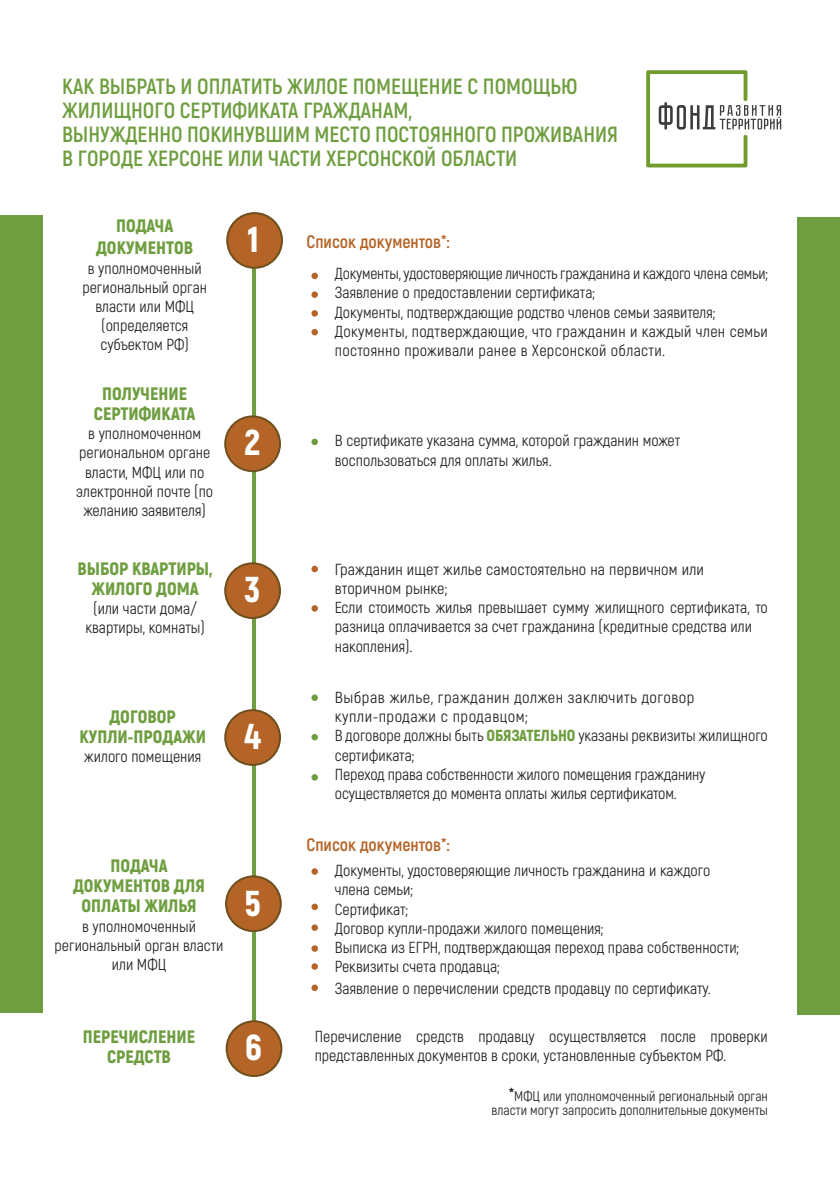
<style>
.page{position:relative;width:840px;height:1191px;background:#fff}
.page>*{position:absolute;margin:0;border:0;box-sizing:border-box;transform-origin:0 0}
.t1{font:900 36px "Akrobat";color:#fff}
.t2{font:700 22px/24px "Akrobat";color:#6f9e40}
.t3{font:900 18px/20px "Akrobat";color:#6f9e40;text-align:center}
.t4{font:700 18px "Akrobat";color:#b46426}
.t5{font:16px/19.2px "Akrobat";color:#231f20;text-align:center}
.t6{font:16px/19.2px "Akrobat";letter-spacing:.02em;color:#231f20}
.t7{font:16px "Akrobat";letter-spacing:.03em;color:#231f20}
.t8{font:14px/14px "Akrobat";color:#231f20;text-align:right}
.s1{font-weight:900;color:#6f9e40}
.s2{font-weight:700;font-size:18px}
</style>
<div class="page">
<hr style="left:252px;top:227px;width:4px;height:839px;background:#6f9e40">
<div style="left:227px;top:213px;width:55px;height:55px;background:#b46426;border-radius:50%"></div>
<div style="left:226px;top:212px;width:57px;height:57px;border:2px solid #6f4f1c;border-radius:50%"></div>
<div style="left:225px;top:416px;width:55px;height:55px;background:#b46426;border-radius:50%"></div>
<div style="left:224px;top:415px;width:57px;height:57px;border:2px solid #6f4f1e;border-radius:50%"></div>
<div style="left:226px;top:1021px;width:55px;height:55px;background:#b46426;border-radius:50%"></div>
<div style="left:225px;top:1020px;width:57px;height:57px;border:2px solid #6f4f1e;border-radius:50%"></div>
<div style="left:226px;top:876px;width:55px;height:55px;background:#b46426;border-radius:50%"></div>
<div style="left:225px;top:875px;width:57px;height:57px;border:2px solid #6f4f1e;border-radius:50%"></div>
<div style="left:0;top:215px;width:43px;height:798px;background:#6f9e40"></div>
<div style="left:797px;top:217px;width:42px;height:798px;background:#6f9e40"></div>
<div style="left:311px;top:273px;width:7px;height:6px;background:#b46426;border-radius:50%"></div>
<div style="left:311px;top:310px;width:7px;height:7px;background:#b46426;border-radius:50%"></div>
<div style="left:311px;top:291px;width:7px;height:7px;background:#b46426;border-radius:50%"></div>
<div style="left:311px;top:329px;width:7px;height:6px;background:#b46426;border-radius:50%"></div>
<div style="left:311px;top:903px;width:7px;height:7px;background:#b46426;border-radius:50%"></div>
<div style="left:311px;top:868px;width:7px;height:6px;background:#b46426;border-radius:50%"></div>
<div style="left:311px;top:924px;width:7px;height:7px;background:#b46426;border-radius:50%"></div>
<div style="left:311px;top:984px;width:7px;height:7px;background:#b46426;border-radius:50%"></div>
<svg style="left:646px;top:70px;width:134px;height:97px"></svg>
<div style="left:311px;top:945px;width:7px;height:6px;background:#b46426;border-radius:50%"></div>
<div style="left:311px;top:963px;width:7px;height:6px;background:#b46426;border-radius:50%"></div>
<div style="left:225px;top:563px;width:55px;height:55px;background:#b46426;border-radius:50%"></div>
<div style="left:224px;top:562px;width:57px;height:57px;border:2px solid #6f4f1e;border-radius:50%"></div>
<div style="left:225px;top:710px;width:55px;height:55px;background:#b46426;border-radius:50%"></div>
<div style="left:224px;top:709px;width:57px;height:57px;border:2px solid #6f4f1e;border-radius:50%"></div>
<div style="left:311px;top:694px;width:7px;height:7px;background:#6f9e40;border-radius:50%"></div>
<div style="left:311px;top:734px;width:7px;height:6px;background:#6f9e40;border-radius:50%"></div>
<div style="left:311px;top:774px;width:7px;height:6px;background:#6f9e40;border-radius:50%"></div>
<div style="left:311px;top:566px;width:7px;height:6px;background:#b46426;border-radius:50%"></div>
<div style="left:311px;top:605px;width:7px;height:6px;background:#b46426;border-radius:50%"></div>
<div style="left:311px;top:438px;width:7px;height:7px;background:#6f9e40;border-radius:50%"></div>
<p class="t2" style="left:62px;top:74px;width:516px">КАК ВЫБРАТЬ И ОПЛАТИТЬ ЖИЛОЕ ПОМЕЩЕНИЕ С ПОМОЩЬЮ<br>ЖИЛИЩНОГО СЕРТИФИКАТА ГРАЖДАНАМ,</p>
<p class="t2" style="left:62px;top:122px;width:557px">ВЫНУЖДЕННО ПОКИНУВШИМ МЕСТО ПОСТОЯННОГО ПРОЖИВАНИЯ<br>В ГОРОДЕ ХЕРСОНЕ ИЛИ ЧАСТИ ХЕРСОНСКОЙ ОБЛАСТИ</p>
<p class="t3" style="left:116px;top:216px;width:58px">ПОДАЧА</p>
<p class="t3" style="left:96px;top:238px;width:98px">ДОКУМЕНТОВ</p>
<p class="t5" style="left:88px;top:258px;width:115px">в уполномоченный</p>
<p class="t5" style="left:82px;top:277px;width:126px">региональный орган власти или МФЦ</p>
<p class="t5" style="left:101px;top:316px;width:88px">(определяется</p>
<p class="t5" style="left:100px;top:335px;width:90px">субъектом РФ)</p>
<p class="t3" style="left:102px;top:383px;width:86px">ПОЛУЧЕНИЕ</p>
<p class="t3" style="left:94px;top:403px;width:103px">СЕРТИФИКАТА</p>
<p class="t5" style="left:79px;top:424px;width:132px">в уполномоченном региональном органе</p>
<p class="t5" style="left:76px;top:462px;width:138px">власти, МФЦ или по электронной почте (по желанию заявителя)</p>
<p class="t3" style="left:78px;top:558px;width:136px">ВЫБОР КВАРТИРЫ,<br>ЖИЛОГО ДОМА</p>
<p class="t5" style="left:93px;top:598px;width:105px">(или части дома/</p>
<p class="t5" style="left:85px;top:618px;width:121px">квартиры, комнаты)</p>
<p class="t3" style="left:109px;top:706px;width:68px">ДОГОВОР</p>
<p class="t3" style="left:79px;top:726px;width:128px">КУПЛИ-ПРОДАЖИ</p>
<p class="t5" style="left:84px;top:747px;width:118px">жилого помещения</p>
<p class="t1" style="left:247px;top:216px;width:13px">1</p>
<p class="t1" style="left:244px;top:419px;width:17px">2</p>
<p class="t1" style="left:244px;top:566px;width:17px">3</p>
<p class="t1" style="left:244px;top:713px;width:18px">4</p>
<p class="t3" style="left:110px;top:856px;width:58px">ПОДАЧА</p>
<p class="t3" style="left:73px;top:876px;width:133px">ДОКУМЕНТОВ ДЛЯ<br>ОПЛАТЫ ЖИЛЬЯ</p>
<p class="t5" style="left:82px;top:916px;width:115px">в уполномоченный</p>
<p class="t5" style="left:55px;top:935px;width:170px">региональный орган власти или МФЦ</p>
<p class="t3" style="left:83px;top:1026px;width:114px">ПЕРЕЧИСЛЕНИЕ<br>СРЕДСТВ</p>
<p class="t1" style="left:244px;top:880px;width:18px">5</p>
<p class="t1" style="left:245px;top:1024px;width:18px">6</p>
<p class="t4" style="left:306px;top:230px;width:145px">Список документов*:</p>
<p class="t5" style="left:334px;top:264px;width:434px">Документы, удостоверяющие личность гражданина и каждого члена семьи;</p>
<p class="t5" style="left:334px;top:283px;width:261px">Заявление о предоставлении сертификата;</p>
<p class="t5" style="left:334px;top:302px;width:381px">Документы, подтверждающие родство членов семьи заявителя;</p>
<p class="t6" style="left:334px;top:321px;width:434px">Документы, подтверждающие, что гражданин и каждый член семьи постоянно проживали ранее в Херсонской области.</p>
<p class="t5" style="left:334px;top:431px;width:347px">В сертификате указана сумма, которой гражданин может</p>
<p class="t5" style="left:334px;top:450px;width:218px">воспользоваться для оплаты жилья.</p>
<p class="t5" style="left:334px;top:559px;width:370px">Гражданин ищет жилье самостоятельно на первичном или</p>
<p class="t5" style="left:334px;top:579px;width:114px">вторичном рынке;</p>
<p class="t5" style="left:334px;top:598px;width:434px;text-align:left">Если стоимость жилья превышает сумму жилищного сертификата, то разница оплачивается за счет гражданина (кредитные средства или</p>
<p class="t5" style="left:334px;top:636px;width:79px">накопления).</p>
<p class="t7" style="left:334px;top:688px;width:361px">Выбрав жилье, гражданин должен заключить договор</p>
<p class="t7" style="left:334px;top:707px;width:194px">купли-продажи с продавцом;</p>
<p class="t5" style="left:334px;top:726px;width:434px;text-align:left">В договоре должны быть <span class="s1">ОБЯЗАТЕЛЬНО</span> указаны реквизиты жилищного сертификата;</p>
<p class="t5" style="left:334px;top:764px;width:372px">Переход права собственности жилого помещения гражданину</p>
<p class="t5" style="left:334px;top:784px;width:343px">осуществляется до момента оплаты жилья сертификатом.</p>
<p class="t4" style="left:306px;top:834px;width:145px">Список документов*:</p>
<p class="t5" style="left:334px;top:861px;width:377px">Документы, удостоверяющие личность гражданина и каждого</p>
<p class="t5" style="left:334px;top:880px;width:79px">члена семьи;</p>
<p class="t5" style="left:334px;top:899px;width:75px">Сертификат;</p>
<p class="t5" style="left:334px;top:918px;width:270px">Договор купли-продажи жилого помещения;</p>
<p class="t5" style="left:334px;top:938px;width:405px">Выписка из ЕГРН, подтверждающая переход права собственности;</p>
<p class="t5" style="left:334px;top:957px;width:166px">Реквизиты счета продавца;</p>
<p class="t5" style="left:334px;top:978px;width:377px">Заявление о перечислении средств продавцу по сертификату.</p>
<p class="t5" style="left:314px;top:1026px;width:454px;text-align:left">Перечисление средств продавцу осуществляется после проверки представленных документов в сроки, установленные субъектом РФ.</p>
<p class="t8" style="left:491px;top:1089px;width:277px"><span class="s2">*</span>МФЦ или уполномоченный региональный орган власти могут запросить дополнительные документы</p>
</div>
